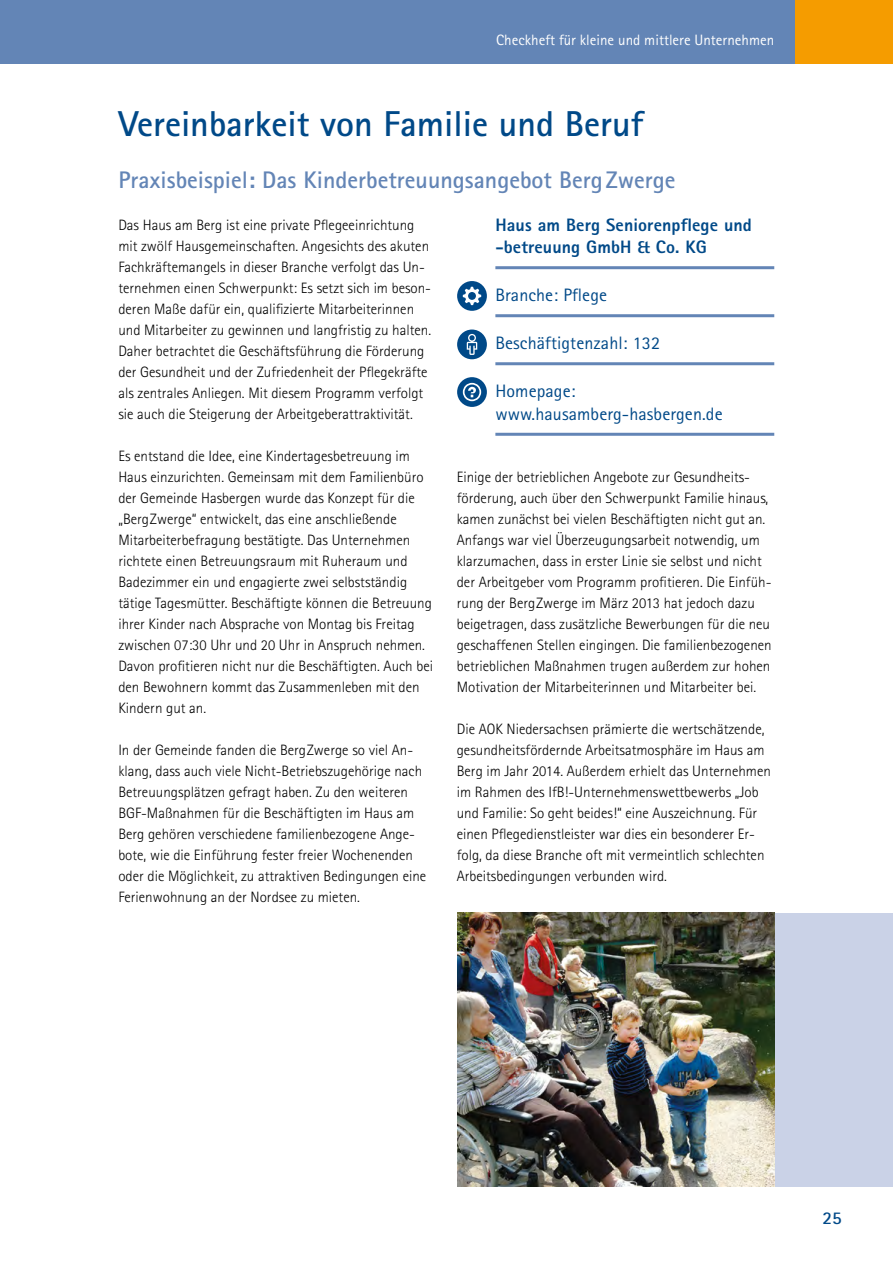
<style>
.page{position:relative;width:893px;height:1263px;background:#fff}
.page>*{position:absolute;margin:0;border:0;box-sizing:border-box;transform-origin:0 0}
.Head_1{font:700 36px "Agfa Rotis Sans Serif";color:#004988}
.Head_2_ohne_AS_vor{font:700 24px "Agfa Rotis Sans Serif";color:#6385b6}
.Etikett_mit_Linie_ne{font:18px/22.5px "Agfa Rotis Sans Serif";letter-spacing:.005em;color:#004988}
.Etikett_mit_Linie_ne-2{font:800 18px/22.5px "Agfa Rotis Sans Serif";letter-spacing:.005em;color:#004988}
.t1{font:700 18px "Agfa Rotis Sans Serif";color:#004988}
.Fließtext{font:300 15px/21px "Agfa Rotis Sans Serif";color:#000}
.t2{font:15px "Agfa Rotis Sans Serif";color:#fff}
</style>
<div class="page">
<div style="left:0;top:0;width:893px;height:64px;background:#6385b6"></div>
<div style="left:795px;top:0;width:98px;height:64px;background:#f59c00"></div>
<hr style="left:495px;top:266px;width:279px;height:3px;background:#6385b6">
<hr style="left:495px;top:314px;width:279px;height:3px;background:#6385b6">
<hr style="left:495px;top:362px;width:279px;height:3px;background:#6385b6">
<hr style="left:495px;top:433px;width:279px;height:3px;background:#6385b6">
<div style="left:457px;top:281px;width:30px;height:30px;background:#004988;border-radius:50%"></div>
<svg style="left:463px;top:287px;width:18px;height:18px"></svg>
<div style="left:457px;top:329px;width:30px;height:30px;background:#004988;border-radius:50%"></div>
<svg style="left:467px;top:334px;width:10px;height:21px"></svg>
<div style="left:457px;top:377px;width:30px;height:30px;background:#004988;border-radius:50%"></div>
<svg style="left:463px;top:383px;width:18px;height:18px"></svg>
<div style="left:757px;top:913px;width:136px;height:273px;background:#cad2e7"></div>
<img style="left:457px;top:913px;width:317px;height:273px">
<p class="t2" style="left:496px;top:32px;width:279px">Checkheft für kleine und mittlere Unternehmen</p>
<p class="Head_1" style="left:118px;top:101px;width:527px">Vereinbarkeit von Familie und Beruf</p>
<p class="Head_2_ohne_AS_vor" style="left:118px;top:165px;width:559px">Praxisbeispiel: Das Kinderbetreuungsangebot BergZwerge</p>
<p class="Fließtext" style="left:118px;top:215px;width:314px">Das Haus am Berg ist eine private Pflegeeinrichtung mit zwölf Hausgemeinschaften. Angesichts des akuten Fachkräftemangels in dieser Branche verfolgt das Un&shy;ternehmen einen Schwerpunkt: Es setzt sich im beson&shy;deren Maße dafür ein, qualifizierte Mitarbeiterinnen und Mitarbeiter zu gewinnen und langfristig zu halten.<br>Daher betrachtet die Geschäftsführung die Förderung der Gesundheit und der Zufriedenheit der Pflegekräfte als zentrales Anliegen. Mit diesem Programm verfolgt sie auch die Steigerung der Arbeitgeberattraktivität.</p>
<p class="Fließtext" style="left:118px;top:446px;width:316px">Es entstand die Idee, eine Kindertagesbetreuung im Haus einzurichten. Gemeinsam mit dem Familienbüro der Gemeinde Hasbergen wurde das Konzept für die „BergZwerge“ entwickelt, das eine anschließende Mitarbeiterbefragung bestätigte. Das Unternehmen richtete einen Betreuungsraum mit Ruheraum und Badezimmer ein und engagierte zwei selbstständig tätige Tagesmütter. Beschäftigte können die Betreuung ihrer Kinder nach Absprache von Montag bis Freitag zwischen 07:30 Uhr und 20 Uhr in Anspruch nehmen.<br>Davon profitieren nicht nur die -Beschäftigten. Auch bei den Bewohnern kommt das Zusammenleben mit den Kindern gut an.</p>
<p class="Fließtext" style="left:118px;top:740px;width:309px">In der Gemeinde fanden die BergZwerge so viel An&shy;klang, dass auch viele Nicht-Betriebszugehörige nach Betreuungsplätzen gefragt haben. Zu den weiteren BGF-Maßnahmen für die Beschäftigten im Haus am Berg gehören verschiedene familienbezogene Ange&shy;bote, wie die Einführung fester freier Wochenenden oder die Möglichkeit, zu attraktiven Bedingungen eine Ferienwohnung an der Nordsee zu mieten.</p>
<p class="Etikett_mit_Linie_ne-2" style="left:495px;top:213px;width:258px">Haus am Berg Seniorenpflege und -betreuung GmbH &amp; Co. KG</p>
<p class="Etikett_mit_Linie_ne" style="left:495px;top:284px;width:113px">Branche: Pflege</p>
<p class="Etikett_mit_Linie_ne" style="left:495px;top:332px;width:166px">Beschäftigtenzahl: 132</p>
<p class="Etikett_mit_Linie_ne" style="left:495px;top:380px;width:229px">Homepage: www.hausamberg-hasbergen.de</p>
<p class="Fließtext" style="left:457px;top:467px;width:316px">Einige der betrieblichen Angebote zur Gesundheits&shy;förderung, auch über den Schwerpunkt Familie hinaus, kamen zunächst bei vielen Beschäftigten nicht gut an.<br>Anfangs war viel Überzeugungsarbeit notwendig, um klarzumachen, dass in erster Linie sie selbst und nicht der Arbeitgeber vom Programm profitieren. Die Einfüh&shy;rung der BergZwerge im März 2013 hat jedoch dazu beigetragen, dass zusätzliche Bewerbungen für die neu geschaffenen Stellen eingingen. Die familienbezogenen betrieblichen Maßnahmen trugen außerdem zur hohen Motivation der Mitarbeiterinnen und Mitarbeiter bei.</p>
<p class="Fließtext" style="left:457px;top:719px;width:316px">Die AOK Niedersachsen prämierte die wertschätzende, gesundheitsfördernde Arbeitsatmosphäre im Haus am Berg im Jahr 2014. Außerdem erhielt das Unternehmen im Rahmen des IfB!-Unternehmenswettbewerbs „Job und Familie: So geht beides!“ eine Auszeichnung. Für einen Pflegedienstleister war dies ein besonderer Er&shy;folg, da diese Branche oft mit vermeintlich schlechten Arbeitsbedingungen verbunden wird.</p>
<p class="t1" style="left:823px;top:1206px;width:21px">25</p>
</div>
